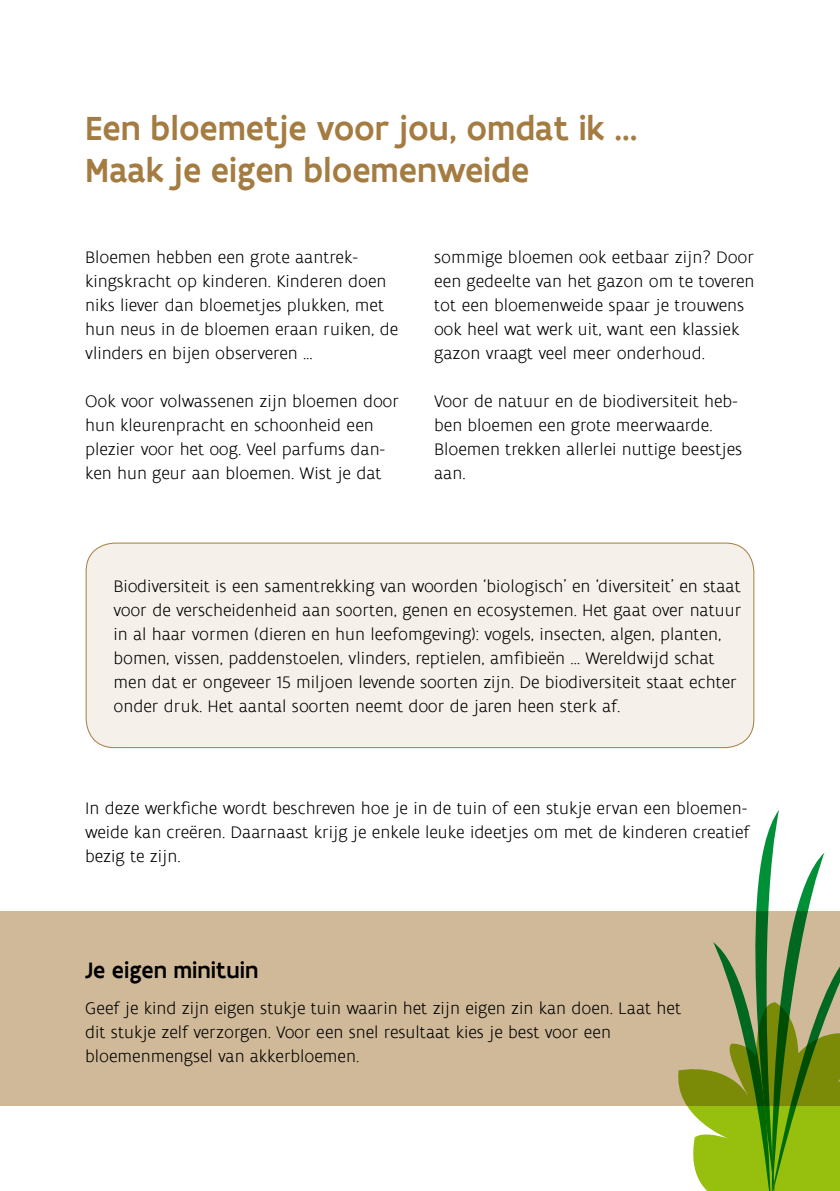
<style>
.page{position:relative;width:840px;height:1191px;background:#fff}
.page>*{position:absolute;margin:0;border:0;box-sizing:border-box;transform-origin:0 0}
.t1{font:500 36px/42px "Flanders Art Sans";color:#a47c42}
.t2{font:500 24px "Flanders Art Sans";color:#000}
.t3{font:300 18px/24px "Flanders Art Sans";color:#000}
</style>
<div class="page">
<div style="left:0;top:911px;width:839px;height:195px;background:#d0b998"></div>
<svg style="left:763px;top:810px;width:16px;height:42px"></svg>
<svg style="left:678px;top:852px;width:161px;height:339px"></svg>
<div style="left:86px;top:543px;width:667px;height:204px;background:#f5f0e9;border-radius:28px"></div>
<div style="left:86px;top:542px;width:668px;height:206px;border:1px solid #a47c42;border-radius:28px"></div>
<h1 class="t1" style="left:85px;top:108px;width:553px">Een bloemetje voor jou, omdat ik …<br>Maak je eigen bloemenweide</h1>
<p class="t3" style="left:85px;top:246px;width:314px">Bloemen hebben een grote aantrek&shy;kingskracht op kinderen. Kinderen doen niks liever dan bloemetjes plukken, met hun neus in de bloemen eraan ruiken, de vlinders en bijen observeren ...</p>
<p class="t3" style="left:85px;top:390px;width:315px">Ook voor volwassenen zijn bloemen door hun kleurenpracht en schoonheid een plezier voor het oog. Veel parfums dan&shy;ken hun geur aan bloemen. Wist je dat</p>
<p class="t3" style="left:434px;top:246px;width:322px">sommige bloemen ook eetbaar zijn? Door een gedeelte van het gazon om te toveren tot een bloemenweide spaar je trouwens ook heel wat werk uit, want een klassiek gazon vraagt veel meer onderhoud.</p>
<p class="t3" style="left:434px;top:390px;width:309px">Voor de natuur en de biodiversiteit heb&shy;ben bloemen een grote meerwaarde.<br>Bloemen trekken allerlei nuttige beestjes aan.</p>
<p class="t3" style="left:113px;top:574px;width:629px">Biodiversiteit is een samentrekking van woorden ‘biologisch’ en ‘diversiteit’ en staat voor de verscheidenheid aan soorten, genen en ecosystemen. Het gaat over natuur in al haar vormen (dieren en hun leefomgeving): vogels, insecten, algen, planten, bomen, vissen, paddenstoelen, vlinders, reptielen, amfibieën … Wereldwijd schat men dat er ongeveer 15 miljoen levende soorten zijn. De biodiversiteit staat echter onder druk. Het aantal soorten neemt door de jaren heen sterk af.</p>
<p class="t3" style="left:85px;top:796px;width:665px">In deze werkfiche wordt beschreven hoe je in de tuin of een stukje ervan een bloemen&shy;weide kan creëren. Daarnaast krijg je enkele leuke ideetjes om met de kinderen creatief bezig te zijn.</p>
<h2 class="t2" style="left:85px;top:955px;width:175px">Je eigen minituin</h2>
<p class="t3" style="left:85px;top:996px;width:597px">Geef je kind zijn eigen stukje tuin waarin het zijn eigen zin kan doen. Laat het dit stukje zelf verzorgen. Voor een snel resultaat kies je best voor een bloemenmengsel van akkerbloemen.</p>
</div>
